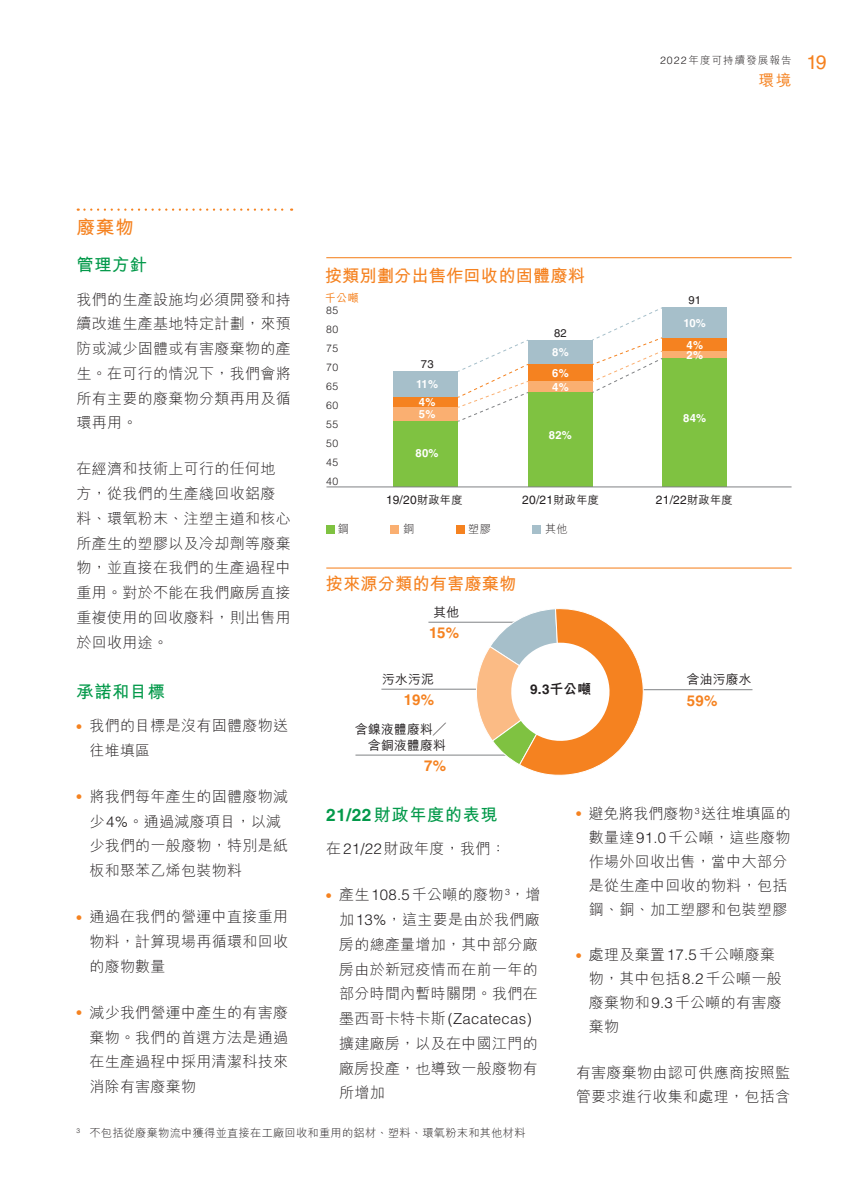
<style>
.page{position:relative;width:864px;height:1191px;background:#fff}
.page>*{position:absolute;margin:0;border:0;box-sizing:border-box;transform-origin:0 0}
.t1{font:700 18.75px "M Hei HK";color:#f58220}
.t2{font:700 17.25px "M Hei HK";letter-spacing:.005em;color:#f58220}
.t3{font:700 17.25px "M Hei HK";letter-spacing:.03em;color:#03994a}
.t4{font:500 15.75px "M Hei HK";color:#f58220}
.t5{font:300 15px/24.8px "M Hei HK";letter-spacing:.02em;color:#231f20}
.t6{font:300 15px "Helvetica LT Std";letter-spacing:.02em;color:#231f20}
.t7{font:700 15px "Helvetica LT Std";color:#f58220}
.t8{font:700 13.5px "Helvetica LT Std";color:#231f20}
.t9{font:500 12.75px/16.5px "M Hei HK";letter-spacing:.02em;color:#231f20;text-align:right}
.t10{font:12px "Helvetica LT Std";letter-spacing:.02em;color:#231f20}
.t11{font:300 11.25px "M Hei HK";letter-spacing:.02em;color:#231f20}
.t12{font:700 11.25px/20.5px "Helvetica LT Std";letter-spacing:.02em;color:#fff}
.t13{font:11.25px "Helvetica LT Std";color:#231f20}
.t14{font:500 11.25px "M Hei HK";color:#f58220}
.t15{font:300 10.5px/18.9px "Helvetica LT Std";letter-spacing:.02em;color:#231f20;text-align:justify}
.t16{font:300 10.5px "M Hei HK";letter-spacing:.1em;color:#231f20}
.s1{font-family:"Helvetica LT Std"}
.s2{font-family:"Helvetica LT Std";font-weight:400;font-size:19.5px;color:#f58220}
.s3{font-family:"Helvetica LT Std";font-weight:400;color:#f58220}
.s4{font-family:"M Hei HK";font-weight:500;font-size:11.25px}
.s5{font-family:"M Hei HK";font-weight:800}
.s6{font-family:"M Hei HK"}
</style>
<div class="page">
<svg style="left:78px;top:208px;width:214px;height:3px"></svg>
<div style="left:393px;top:371px;width:65px;height:26px;background:#a6bfca"></div>
<div style="left:527px;top:340px;width:65px;height:24px;background:#a6bfca"></div>
<div style="left:662px;top:308px;width:64px;height:30px;background:#a6bfca"></div>
<div style="left:393px;top:397px;width:65px;height:10px;background:#f58220"></div>
<div style="left:527px;top:364px;width:65px;height:17px;background:#f58220"></div>
<div style="left:662px;top:338px;width:64px;height:13px;background:#f58220"></div>
<div style="left:393px;top:407px;width:65px;height:14px;background:#faaf71"></div>
<div style="left:527px;top:381px;width:65px;height:11px;background:#faaf71"></div>
<div style="left:662px;top:351px;width:64px;height:7px;background:#faaf71"></div>
<div style="left:393px;top:421px;width:65px;height:66px;background:#7fc241"></div>
<div style="left:527px;top:392px;width:65px;height:95px;background:#7fc241"></div>
<div style="left:662px;top:358px;width:64px;height:129px;background:#7fc241"></div>
<svg style="left:458px;top:339px;width:70px;height:83px"></svg>
<svg style="left:592px;top:307px;width:71px;height:86px"></svg>
<hr style="left:326px;top:486px;width:465px;height:1px;background:#808285">
<hr style="left:326px;top:257px;width:465px;height:1px;background:#f58220">
<div style="left:326px;top:525px;width:8px;height:8px;background:#7fc241"></div>
<div style="left:391px;top:525px;width:8px;height:8px;background:#faaf71"></div>
<div style="left:456px;top:525px;width:8px;height:8px;background:#f58220"></div>
<div style="left:532px;top:525px;width:8px;height:8px;background:#a6bfca"></div>
<hr style="left:428px;top:622px;width:104px;height:1px;background:#808285">
<hr style="left:594px;top:689px;width:158px;height:1px;background:#808285">
<hr style="left:381px;top:689px;width:115px;height:1px;background:#808285">
<hr style="left:355px;top:755px;width:153px;height:1px;background:#808285">
<hr style="left:326px;top:567px;width:465px;height:1px;background:#f58220">
<svg style="left:471px;top:608px;width:175px;height:168px"></svg>
<p class="t16" style="left:659px;top:55px;width:168px"><span class="s1">2022</span>年度可持續發展報告 <span class="s2">19</span></p>
<p class="t4" style="left:758px;top:69px;width:35px">環境</p>
<p class="t1" style="left:77px;top:213px;width:59px">廢棄物</p>
<p class="t3" style="left:77px;top:252px;width:72px">管理方針</p>
<p class="t5" style="left:77px;top:286px;width:215px;text-align:justify">我們的生產設施均必須開發和持續改進生產基地特定計劃，來預防或減少固體或有害廢棄物的產生。在可行的情況下，我們會將所有主要的廢棄物分類再用及循環再用。</p>
<p class="t5" style="left:77px;top:456px;width:215px">在經濟和技術上可行的任何地方，從我們的生產綫回收鋁廢料、環氧粉末、注塑主道和核心所產生的塑膠以及冷却劑等廢棄物，並直接在我們的生產過程中重用。對於不能在我們廠房直接重複使用的回收廢料，則出售用於回收用途。</p>
<p class="t3" style="left:77px;top:679px;width:90px">承諾和目標</p>
<p class="t5" style="left:89px;top:713px;width:200px;text-indent:-13px"><span class="s3">•</span> 我們的目標是沒有固體廢物送往堆填區</p>
<p class="t5" style="left:89px;top:784px;width:200px;text-indent:-13px"><span class="s3">•</span> 將我們每年產生的固體廢物減少<span class="s1">4%</span>。通過減廢項目，以減少我們的一般廢物，特別是紙板和聚苯乙烯包裝物料</p>
<p class="t5" style="left:89px;top:904px;width:200px;text-align:justify;text-indent:-13px"><span class="s3">•</span> 通過在我們的營運中直接重用物料，計算現場再循環和回收的廢物數量</p>
<p class="t5" style="left:89px;top:999px;width:200px;text-align:justify;text-indent:-13px"><span class="s3">•</span> 減少我們營運中產生的有害廢棄物。我們的首選方法是通過在生產過程中採用清潔科技來消除有害廢棄物</p>
<p class="t2" style="left:324px;top:263px;width:261px">按類別劃分出售作回收的固體廢料</p>
<p class="t14" style="left:324px;top:289px;width:36px">千公噸</p>
<p class="t15" style="left:326px;top:301px;width:13px">85<br>80<br>75<br>70<br>65<br>60<br>55<br>50<br>45<br>40</p>
<p class="t13" style="left:421px;top:357px;width:14px">73</p>
<p class="t12" style="left:416px;top:373px;width:23px">11%</p>
<p class="t12" style="left:418px;top:403px;width:18px">5%</p>
<p class="t12" style="left:415px;top:443px;width:24px">80%</p>
<p class="t12" style="left:418px;top:391px;width:18px">4%</p>
<p class="t13" style="left:554px;top:326px;width:14px">82</p>
<p class="t12" style="left:552px;top:342px;width:18px">8%<br>6%</p>
<p class="t12" style="left:552px;top:376px;width:18px">4%</p>
<p class="t12" style="left:548px;top:424px;width:24px">82%</p>
<p class="t13" style="left:688px;top:294px;width:14px">91</p>
<p class="t12" style="left:683px;top:313px;width:24px">10%</p>
<p class="t12" style="left:686px;top:344px;width:18px">2%</p>
<p class="t12" style="left:686px;top:334px;width:18px">4%</p>
<p class="t12" style="left:683px;top:408px;width:24px">84%</p>
<p class="t10" style="left:386px;top:493px;width:78px">19/20<span class="s4">財政年度</span></p>
<p class="t10" style="left:522px;top:493px;width:78px">20/21<span class="s4">財政年度</span></p>
<p class="t10" style="left:655px;top:493px;width:78px">21/22<span class="s4">財政年度</span></p>
<p class="t11" style="left:338px;top:523px;width:13px">鋼</p>
<p class="t11" style="left:403px;top:523px;width:13px">銅</p>
<p class="t11" style="left:468px;top:523px;width:24px">塑膠</p>
<p class="t11" style="left:545px;top:523px;width:24px">其他</p>
<p class="t2" style="left:325px;top:571px;width:192px">按來源分類的有害廢棄物</p>
<p class="t9" style="left:433px;top:603px;width:27px">其他</p>
<p class="t7" style="left:429px;top:623px;width:32px">15%</p>
<p class="t9" style="left:382px;top:670px;width:53px">污水污泥</p>
<p class="t9" style="left:686px;top:670px;width:66px">含油污廢水</p>
<p class="t9" style="left:355px;top:719px;width:92px">含鎳液體廢料／含銅液體廢料</p>
<p class="t8" style="left:530px;top:681px;width:62px">9.3<span class="s5">千公噸</span></p>
<p class="t7" style="left:404px;top:690px;width:32px">19%</p>
<p class="t7" style="left:686px;top:691px;width:32px">59%</p>
<p class="t7" style="left:424px;top:756px;width:23px">7%</p>
<p class="t3" style="left:326px;top:802px;width:173px"><span class="s1">21/22</span>財政年度的表現</p>
<p class="t5" style="left:326px;top:836px;width:181px">在<span class="s1">21/22</span>財政年度，我們：</p>
<p class="t5" style="left:339px;top:882px;width:203px;text-indent:-13px"><span class="s3">•</span> 產生<span class="s1">108.5</span>千公噸的廢物 <sup>3</sup>，增加<span class="s1">13%</span>，這主要是由於我們廠房的總產量增加，其中部分廠房由於新冠疫情而在前一年的部分時間內暫時關閉。我們在</p>
<p class="t6" style="left:339px;top:1009px;width:194px"><span class="s6">墨西哥卡特卡斯</span>(Zacatecas)</p>
<p class="t5" style="left:339px;top:1030px;width:200px;text-align:justify">擴建廠房，以及在中國江門的廠房投產，也導致一般廢物有所增加</p>
<p class="t5" style="left:588px;top:801px;width:203px;line-height:24px;text-indent:-13px"><span class="s3">•</span> 避免將我們廢物 <sup>3</sup> 送往堆填區的數量達<span class="s1">91.0</span>千公噸，這些廢物作場外回收出售，當中大部分是從生產中回收的物料，包括鋼、銅、加工塑膠和包裝塑膠</p>
<p class="t5" style="left:588px;top:942px;width:194px;line-height:24px;text-indent:-13px"><span class="s3">•</span> 處理及棄置<span class="s1">17.5</span>千公噸廢棄物，其中包括<span class="s1">8.2</span>千公噸一般廢棄物和<span class="s1">9.3</span>千公噸的有害廢棄物</p>
<p class="t5" style="left:575px;top:1060px;width:215px;line-height:24px">有害廢棄物由認可供應商按照監管要求進行收集和處理，包括含</p>
<p class="t11" style="left:77px;top:1127px;width:450px"><sup>3</sup> 不包括從廢棄物流中獲得並直接在工廠回收和重用的鋁材、塑料、環氧粉末和其他材料</p>
</div>
